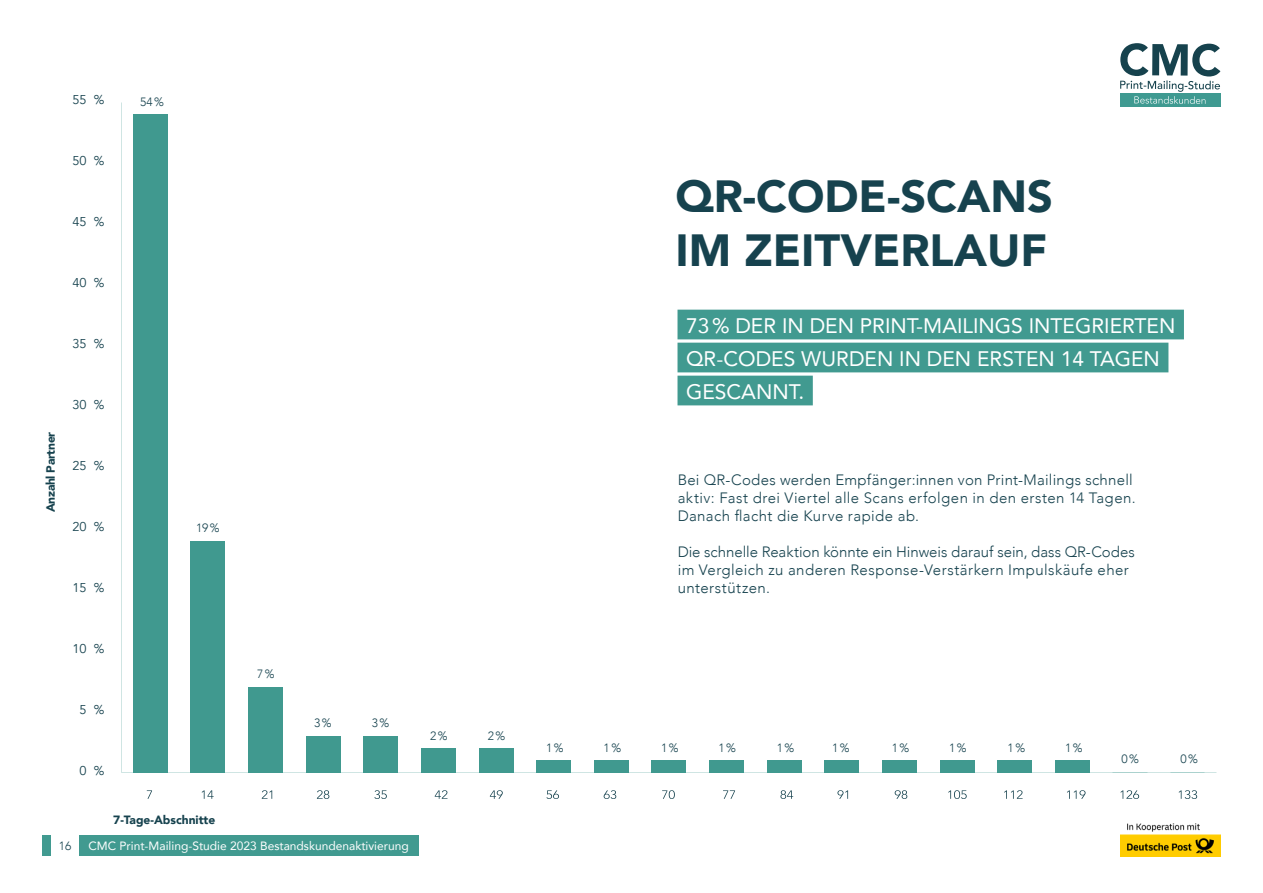
<style>
.page{position:relative;width:1263px;height:893px;background:#fff}
.page>*{position:absolute;margin:0;border:0;box-sizing:border-box;transform-origin:0 0}
.t1{font:900 45px/54px "Avenir";color:#16424e}
.t2{font:21px/33px "Avenir";color:#fff}
.t3{font:300 15px/18px "Avenir";letter-spacing:.025em;color:#16424e}
.t4{font:12.75px "Avenir";color:#16424e}
.t5{font:12px "Avenir";color:#fff}
.t6{font:300 12px "Avenir";color:#16424e}
.t7{font:900 12px "Avenir";color:#16424e}
.t8{font:900 12px "Avenir";letter-spacing:-.025em;color:#16424e}
</style>
<div class="page">
<div style="left:1120px;top:93px;width:100px;height:14px;background:#3f9a91"></div>
<svg style="left:1120px;top:43px;width:100px;height:61px"></svg>
<img style="left:1120px;top:823px;width:100px;height:33px">
<div style="left:79px;top:835px;width:340px;height:21px;background:#419a90"></div>
<div style="left:43px;top:835px;width:8px;height:21px;background:#419a90"></div>
<div style="left:677px;top:310px;width:507px;height:29px;background:#419a90"></div>
<div style="left:677px;top:343px;width:491px;height:29px;background:#419a90"></div>
<div style="left:677px;top:376px;width:136px;height:29px;background:#419a90"></div>
<div style="left:1055px;top:760px;width:34px;height:13px;background:#40998f"></div>
<div style="left:997px;top:760px;width:35px;height:13px;background:#40998f"></div>
<div style="left:940px;top:760px;width:34px;height:13px;background:#40998f"></div>
<div style="left:882px;top:760px;width:35px;height:13px;background:#40998f"></div>
<div style="left:824px;top:760px;width:35px;height:13px;background:#40998f"></div>
<div style="left:767px;top:760px;width:34px;height:13px;background:#40998f"></div>
<div style="left:709px;top:760px;width:35px;height:13px;background:#40998f"></div>
<div style="left:652px;top:760px;width:34px;height:13px;background:#40998f"></div>
<div style="left:594px;top:760px;width:35px;height:13px;background:#40998f"></div>
<div style="left:536px;top:760px;width:35px;height:13px;background:#40998f"></div>
<div style="left:479px;top:748px;width:34px;height:25px;background:#40998f"></div>
<div style="left:421px;top:748px;width:35px;height:25px;background:#40998f"></div>
<div style="left:363px;top:736px;width:35px;height:37px;background:#40998f"></div>
<div style="left:306px;top:736px;width:34px;height:37px;background:#40998f"></div>
<div style="left:248px;top:687px;width:35px;height:86px;background:#40998f"></div>
<div style="left:191px;top:541px;width:34px;height:232px;background:#40998f"></div>
<div style="left:133px;top:114px;width:35px;height:659px;background:#40998f"></div>
<svg style="left:147px;top:790px;width:1050px;height:9px"></svg>
<p class="t4" style="left:73px;top:92px;width:33px">55 %</p>
<p class="t6" style="left:140px;top:95px;width:25px">54%</p>
<p class="t4" style="left:73px;top:153px;width:33px">50 %</p>
<p class="t4" style="left:73px;top:214px;width:33px">45 %</p>
<p class="t4" style="left:73px;top:275px;width:33px">40 %</p>
<p class="t4" style="left:73px;top:336px;width:33px">35 %</p>
<p class="t8" style="left:40px;top:512px;width:82px;rotate:-90deg">Anzahl Partner</p>
<p class="t4" style="left:73px;top:397px;width:33px">30 %</p>
<p class="t4" style="left:73px;top:458px;width:33px">25 %</p>
<p class="t4" style="left:73px;top:519px;width:33px">20 %</p>
<p class="t4" style="left:73px;top:580px;width:33px">15 %</p>
<p class="t4" style="left:73px;top:641px;width:33px">10 %</p>
<p class="t4" style="left:80px;top:702px;width:26px">5 %</p>
<p class="t6" style="left:196px;top:521px;width:25px">19%</p>
<p class="t4" style="left:80px;top:763px;width:26px">0 %</p>
<p class="t7" style="left:113px;top:809px;width:104px">7-Tage-Abschnitte</p>
<p class="t6" style="left:257px;top:667px;width:19px">7%</p>
<p class="t6" style="left:314px;top:716px;width:19px">3%</p>
<p class="t6" style="left:372px;top:716px;width:19px">3%</p>
<p class="t6" style="left:59px;top:839px;width:14px">16</p>
<p class="t5" style="left:88px;top:836px;width:322px">CMC Print-Mailing-Studie 2023 Bestandskundenaktivierung</p>
<p class="t6" style="left:430px;top:729px;width:19px">2%</p>
<p class="t6" style="left:488px;top:729px;width:19px">2%</p>
<h1 class="t1" style="left:675px;top:168px;width:379px">QR-CODE-SCANS<br>IM ZEITVERLAUF</h1>
<h2 class="t2" style="left:686px;top:309px;width:491px">73% DER IN DEN PRINT-MAILINGS INTEGRIERTEN<br>QR-CODES WURDEN IN DEN ERSTEN 14 TAGEN<br>GESCANNT.</h2>
<p class="t3" style="left:678px;top:470px;width:459px">Bei QR-Codes werden Empfänger:innen von Print-Mailings schnell aktiv: Fast drei Viertel alle Scans erfolgen in den ersten 14 Tagen.<br>Danach flacht die Kurve rapide ab.</p>
<p class="t3" style="left:678px;top:542px;width:459px">Die schnelle Reaktion könnte ein Hinweis darauf sein, dass QR-Codes im Vergleich zu anderen Response-Verstärkern Impulskäufe eher unterstützen.</p>
<p class="t6" style="left:546px;top:740px;width:19px">1%</p>
<p class="t6" style="left:604px;top:740px;width:19px">1%</p>
<p class="t6" style="left:661px;top:740px;width:19px">1%</p>
<p class="t6" style="left:718px;top:740px;width:19px">1%</p>
<p class="t6" style="left:777px;top:740px;width:19px">1%</p>
<p class="t6" style="left:832px;top:740px;width:19px">1%</p>
<p class="t6" style="left:892px;top:740px;width:19px">1%</p>
<p class="t6" style="left:949px;top:740px;width:19px">1%</p>
<p class="t6" style="left:1007px;top:740px;width:19px">1%</p>
<p class="t6" style="left:1065px;top:740px;width:19px">1%</p>
<p class="t6" style="left:1121px;top:752px;width:19px">0%</p>
<p class="t6" style="left:1180px;top:752px;width:19px">0%</p>
</div>
